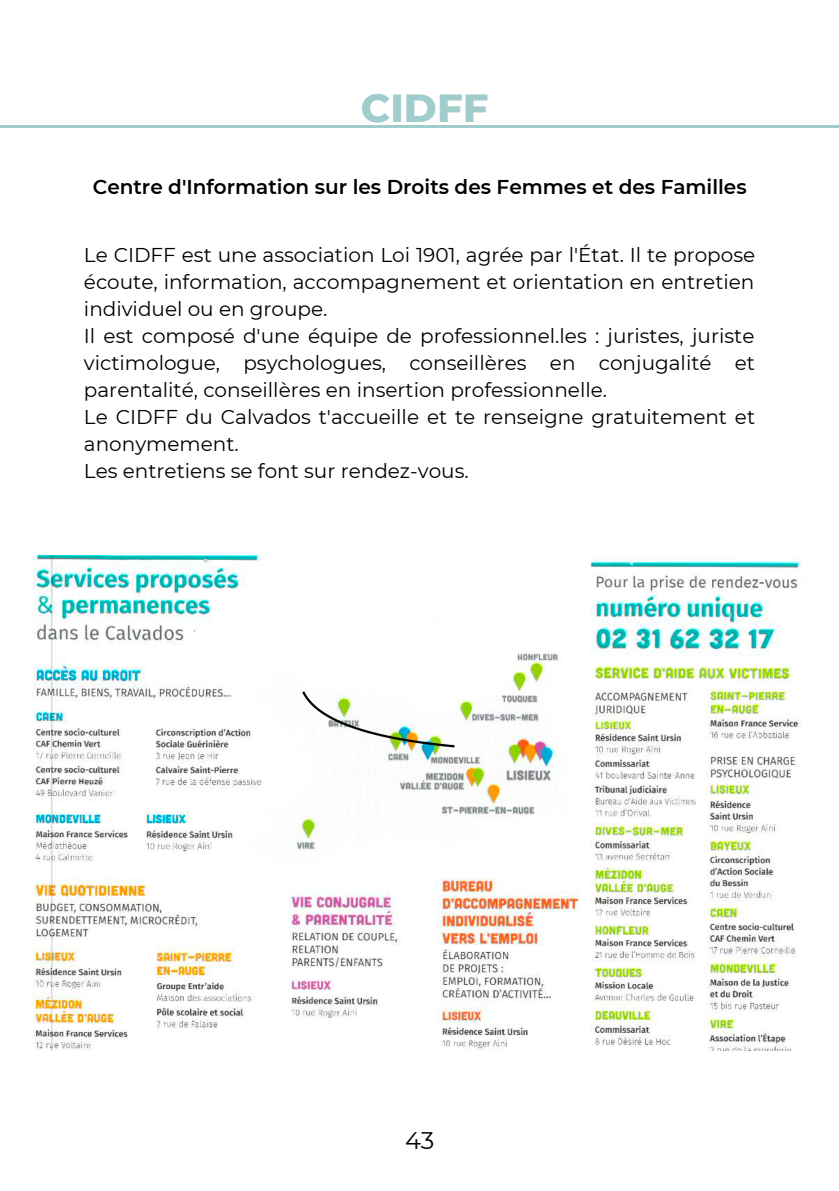
<style>
.page{position:relative;width:839px;height:1191px;background:#fff}
.page>*{position:absolute;margin:0;border:0;box-sizing:border-box;transform-origin:0 0}
.t1{font:800 40px "Montserrat";color:#a0cccc}
.t2{font:24px "Montserrat";color:#000}
.t3{font:20px/27px "Montserrat";color:#000}
.t4{font:600 20px "Montserrat";color:#000}
</style>
<div class="page">
<img style="left:33px;top:556px;width:770px;height:495px">
<hr style="left:0;top:125px;width:361px;height:3px;background:#a0cccc">
<hr style="left:361px;top:125px;width:127px;height:3px;background:#a0cccc">
<hr style="left:488px;top:125px;width:350px;height:3px;background:#a0cccc">
<h1 class="t1" style="left:361px;top:83px;width:129px">CIDFF</h1>
<p class="t4" style="left:93px;top:174px;width:655px">Centre d'Information sur les Droits des Femmes et des Familles</p>
<p class="t3" style="left:84px;top:241px;width:672px">Le CIDFF est une association Loi 1901, agrée par l'État. Il te propose écoute, information, accompagnement et orientation en entretien individuel ou en groupe.<br>Il est composé d'une équipe de professionnel.les : juristes, juriste victimologue, psychologues, conseillères en conjugalité et parentalité, conseillères en insertion professionnelle.<br>Le CIDFF du Calvados t'accueille et te renseigne gratuitement et anonymement.<br>Les entretiens se font sur rendez-vous.</p>
<p class="t2" style="left:405px;top:1126px;width:31px">43</p>
</div>
